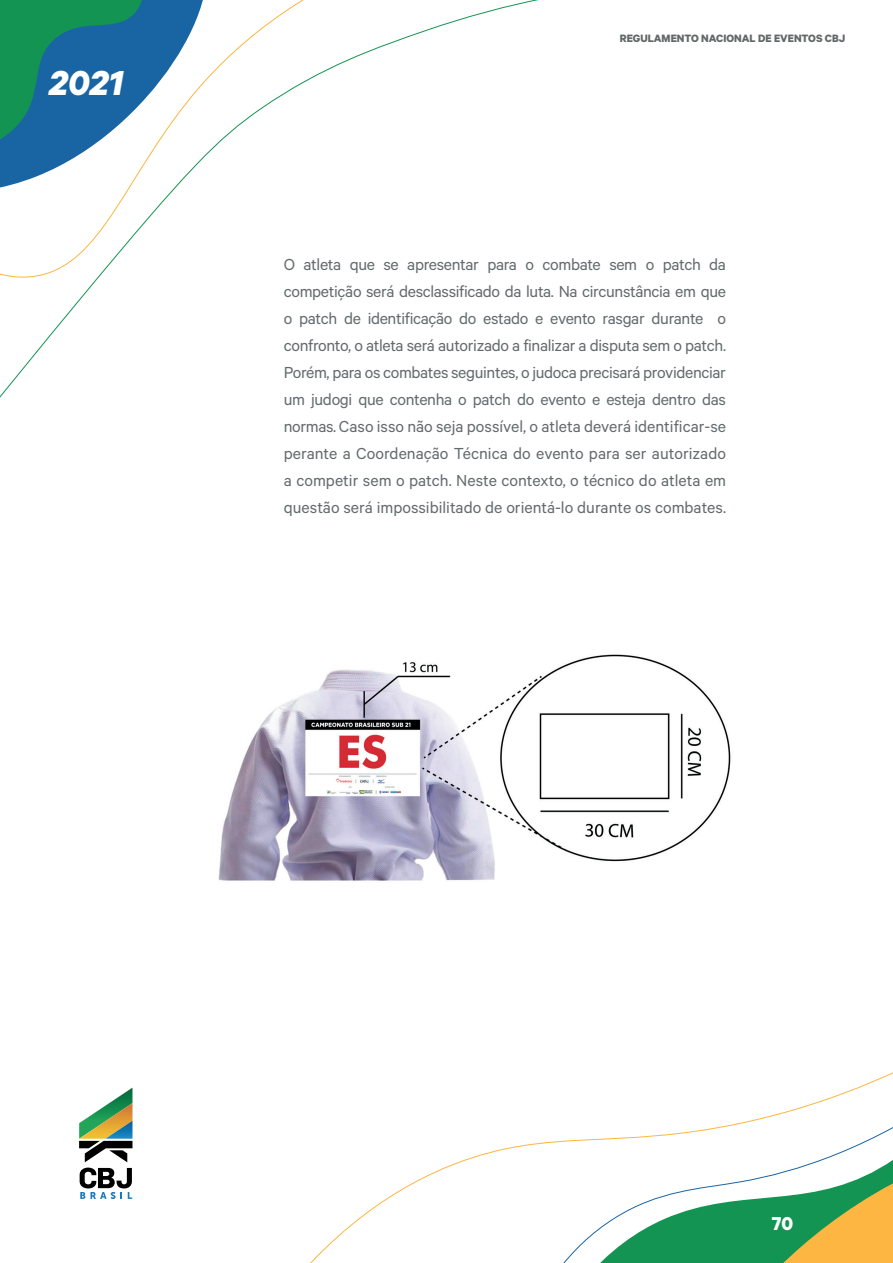
<style>
.page{position:relative;width:893px;height:1263px;background:#fff}
.page>*{position:absolute;margin:0;border:0;box-sizing:border-box;transform-origin:0 0}
.t1{font:italic 700 39px "Calibre";color:#fff}
.t2{font:700 21px "Calibre";color:#fff}
.t3{font:18px/27px "Calibre";color:#646a6c;text-align:justify}
.t4{font:700 12px "Calibre";color:#626767}
</style>
<div class="page">
<svg style="left:310px;top:1072px;width:583px;height:191px"></svg>
<svg style="left:0;top:0;width:539px;height:398px"></svg>
<svg style="left:0;top:0;width:232px;height:193px"></svg>
<svg style="left:79px;top:1087px;width:54px;height:112px"></svg>
<svg style="left:710px;top:1134px;width:183px;height:129px"></svg>
<img style="left:218px;top:654px;width:513px;height:227px">
<h1 class="t1" style="left:49px;top:59px;width:76px">2021</h1>
<p class="t4" style="left:620px;top:31px;width:227px">REGULAMENTO NACIONAL DE EVENTOS CBJ</p>
<p class="t3" style="left:284px;top:251px;width:444px">O atleta que se apresentar para o combate sem o patch da competição será desclassificado da luta. Na circunstância em que o patch de identificação do estado e evento rasgar durante o confronto, o atleta será autorizado a finalizar a disputa sem o patch.<br>Porém, para os combates seguintes, o judoca precisará providenciar um judogi que contenha o patch do evento e esteja dentro das normas. Caso isso não seja possível, o atleta deverá identificar-se perante a Coordenação Técnica do evento para ser autorizado a competir sem o patch. Neste contexto, o técnico do atleta em questão será impossibilitado de orientá-lo durante os combates.</p>
<p class="t2" style="left:772px;top:1210px;width:23px">70</p>
</div>
